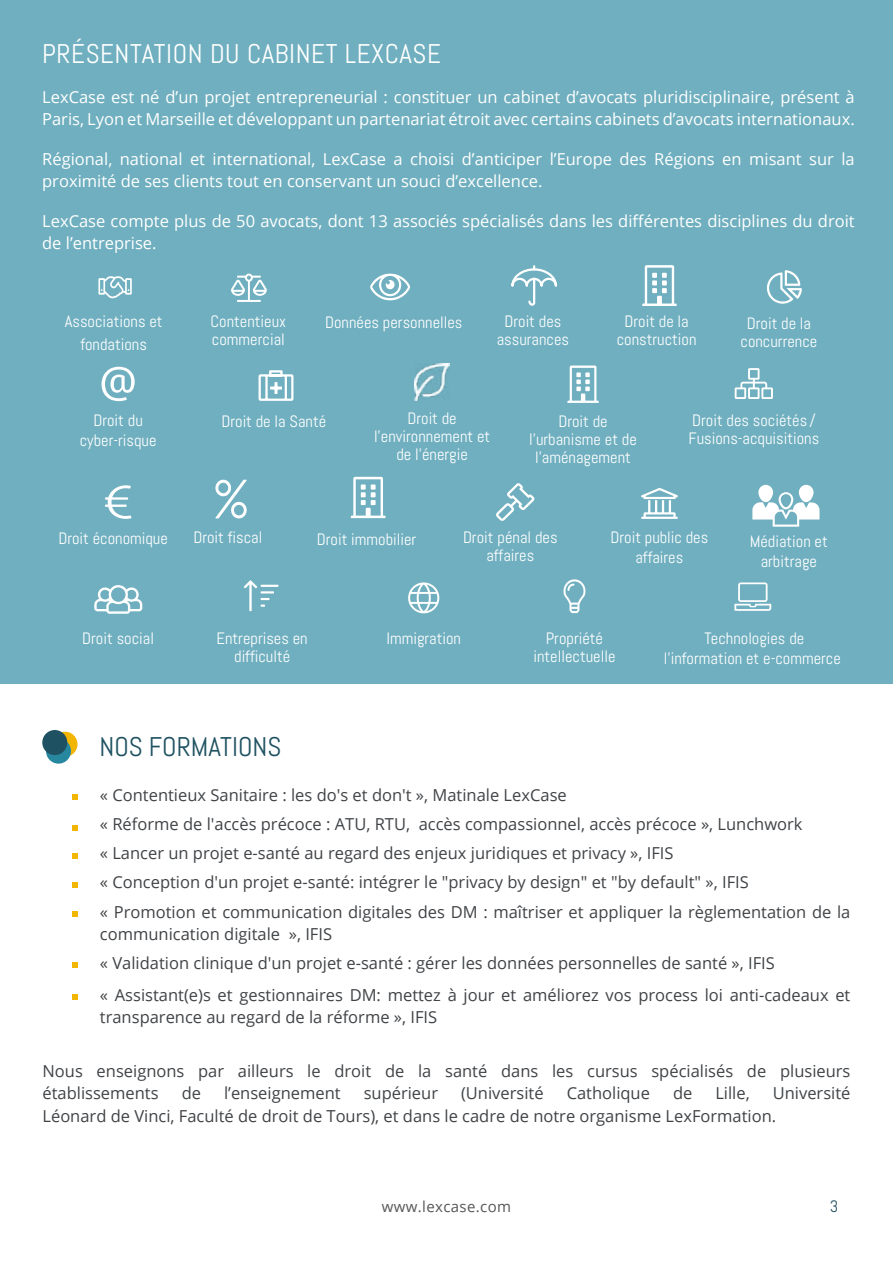
<style>
.page{position:relative;width:893px;height:1263px;background:#fff}
.page>*{position:absolute;margin:0;border:0;box-sizing:border-box;transform-origin:0 0}
.t1{font:27px "Abel";letter-spacing:.02em;color:#fff}
.t2{font:27px "Abel";color:#1e5161}
.t3{font:16.5px/29.1px "Open Sans";color:#404346}
.t4{font:16.5px/18px "Abel";color:#fff;text-align:center}
.t5{font:16.5px/22.5px "Open Sans";color:#fff}
.t6{font:16.5px "Abel";color:#1e5161}
.t7{font:15px "Open Sans";letter-spacing:.025em;color:#575659}
</style>
<div class="page">
<div style="left:53px;top:732px;width:24px;height:25px;background:#f2b500;border-radius:50%"></div>
<div style="left:46px;top:738px;width:25px;height:26px;background:#27879f;border-radius:50%"></div>
<div style="left:42px;top:730px;width:25px;height:25px;background:#1e5161;border-radius:50%"></div>
<svg style="left:72px;top:794px;width:6px;height:6px"></svg>
<svg style="left:72px;top:825px;width:6px;height:6px"></svg>
<svg style="left:72px;top:882px;width:6px;height:6px"></svg>
<svg style="left:72px;top:911px;width:6px;height:5px"></svg>
<svg style="left:72px;top:853px;width:6px;height:5px"></svg>
<svg style="left:72px;top:962px;width:6px;height:6px"></svg>
<svg style="left:72px;top:994px;width:6px;height:5px"></svg>
<div style="left:0;top:0;width:893px;height:684px;background:#6fafbf"></div>
<svg style="left:735px;top:368px;width:38px;height:31px"></svg>
<svg style="left:244px;top:580px;width:34px;height:31px"></svg>
<svg style="left:408px;top:582px;width:31px;height:31px"></svg>
<svg style="left:734px;top:582px;width:37px;height:29px"></svg>
<svg style="left:563px;top:579px;width:22px;height:34px"></svg>
<svg style="left:94px;top:585px;width:48px;height:29px"></svg>
<svg style="left:215px;top:480px;width:32px;height:38px"></svg>
<svg style="left:105px;top:485px;width:26px;height:34px"></svg>
<svg style="left:567px;top:366px;width:32px;height:37px"></svg>
<svg style="left:370px;top:274px;width:40px;height:26px"></svg>
<svg style="left:231px;top:273px;width:36px;height:29px"></svg>
<svg style="left:98px;top:276px;width:34px;height:22px"></svg>
<svg style="left:511px;top:266px;width:46px;height:39px"></svg>
<svg style="left:642px;top:265px;width:35px;height:41px"></svg>
<svg style="left:102px;top:367px;width:33px;height:34px"></svg>
<svg style="left:351px;top:477px;width:35px;height:41px"></svg>
<svg style="left:258px;top:370px;width:36px;height:31px"></svg>
<svg style="left:767px;top:270px;width:35px;height:34px"></svg>
<svg style="left:641px;top:488px;width:37px;height:31px"></svg>
<svg style="left:496px;top:483px;width:38px;height:38px"></svg>
<img style="left:415px;top:364px;width:35px;height:37px">
<div style="left:799px;top:485px;width:14px;height:17px;background:#fff;border-radius:7px"></div>
<div style="left:758px;top:485px;width:15px;height:17px;background:#fff;border-radius:7px"></div>
<svg style="left:752px;top:492px;width:67px;height:35px"></svg>
<h1 class="t1" style="left:42px;top:37px;width:400px">PRÉSENTATION DU CABINET LEXCASE</h1>
<p class="t5" style="left:42px;top:85px;width:814px">LexCase est né d’un projet entrepreneurial : constituer un cabinet d’avocats pluridisciplinaire, présent à<br>Paris, Lyon et Marseille et développant un partenariat étroit avec certains cabinets d’avocats internationaux.</p>
<p class="t5" style="left:42px;top:147px;width:814px">Régional, national et international, LexCase a choisi d’anticiper l’Europe des Régions en misant sur la proximité de ses clients tout en conservant un souci d’excellence.</p>
<p class="t5" style="left:42px;top:209px;width:814px">LexCase compte plus de 50 avocats, dont 13 associés spécialisés dans les différentes disciplines du droit de l’entreprise.</p>
<p class="t4" style="left:211px;top:313px;width:77px;text-align:left">Contentieux commercial</p>
<p class="t4" style="left:65px;top:310px;width:99px;line-height:22.2px">Associations et fondations</p>
<p class="t4" style="left:325px;top:313px;width:139px">Données personnelles</p>
<p class="t4" style="left:497px;top:313px;width:74px">Droit des assurances</p>
<p class="t4" style="left:617px;top:312px;width:81px">Droit de la construction</p>
<p class="t4" style="left:740px;top:315px;width:78px">Droit de la concurrence</p>
<p class="t4" style="left:80px;top:410px;width:78px;line-height:19.8px">Droit du cyber-risque</p>
<p class="t4" style="left:221px;top:413px;width:106px">Droit de la Santé</p>
<p class="t4" style="left:374px;top:409px;width:118px">Droit de l’environnement et de l’énergie</p>
<p class="t4" style="left:529px;top:412px;width:109px">Droit de l'urbanisme et de l'aménagement</p>
<p class="t4" style="left:688px;top:411px;width:132px;text-align:left">Droit des sociétés /<br>Fusions-acquisitions</p>
<p class="t4" style="left:58px;top:529px;width:111px">Droit économique</p>
<p class="t4" style="left:193px;top:529px;width:70px">Droit fiscal</p>
<p class="t4" style="left:317px;top:530px;width:101px">Droit immobilier</p>
<p class="t4" style="left:463px;top:529px;width:96px">Droit pénal des affaires</p>
<p class="t4" style="left:610px;top:528px;width:99px;line-height:19.8px">Droit public des affaires</p>
<p class="t4" style="left:750px;top:532px;width:80px;line-height:19.8px">Médiation et arbitrage</p>
<p class="t4" style="left:82px;top:629px;width:73px">Droit social</p>
<p class="t4" style="left:217px;top:629px;width:93px">Entreprises en difficulté</p>
<p class="t4" style="left:386px;top:629px;width:76px">Immigration</p>
<p class="t4" style="left:533px;top:629px;width:84px">Propriété intellectuelle</p>
<p class="t4" style="left:664px;top:628px;width:179px;line-height:19.8px">Technologies de l’information et e-commerce</p>
<h1 class="t2" style="left:99px;top:730px;width:184px">NOS FORMATIONS</h1>
<p class="t3" style="left:100px;top:780px;width:752px">« Contentieux Sanitaire : les do's et don't », Matinale LexCase<br>« Réforme de l'accès précoce : ATU, RTU, accès compassionnel, accès précoce », Lunchwork<br>« Lancer un projet e-santé au regard des enjeux juridiques et privacy », IFIS<br>« Conception d'un projet e-santé: intégrer le "privacy by design" et "by default" », IFIS<br>« Promotion et communication digitales des DM : maîtriser et appliquer la règlementation de la</p>
<p class="t3" style="left:100px;top:919px;width:676px">communication digitale », IFIS<br>« Validation clinique d'un projet e-santé : gérer les données personnelles de santé », IFIS</p>
<p class="t3" style="left:100px;top:983px;width:752px;line-height:22.5px">« Assistant(e)s et gestionnaires DM: mettez à jour et améliorez vos process loi anti-cadeaux et transparence au regard de la réforme », IFIS</p>
<p class="t3" style="left:43px;top:1059px;width:809px;line-height:22.5px">Nous enseignons par ailleurs le droit de la santé dans les cursus spécialisés de plusieurs établissements</p>
<p class="t3" style="left:43px;top:1082px;width:809px;line-height:22.5px;text-indent:730px">Université<br>Léonard de Vinci, Faculté de droit de Tours), et dans le cadre de notre organisme LexFormation.</p>
<p class="t3" style="left:182px;top:1078px;width:21px">de</p>
<p class="t3" style="left:224px;top:1078px;width:118px">l’enseignement</p>
<p class="t3" style="left:364px;top:1078px;width:76px">supérieur</p>
<p class="t3" style="left:461px;top:1078px;width:84px">(Université</p>
<p class="t3" style="left:567px;top:1078px;width:85px">Catholique</p>
<p class="t3" style="left:673px;top:1078px;width:21px">de</p>
<p class="t3" style="left:715px;top:1078px;width:36px">Lille,</p>
<p class="t7" style="left:382px;top:1196px;width:131px">www.lexcase.com</p>
<p class="t6" style="left:830px;top:1196px;width:10px">3</p>
</div>
